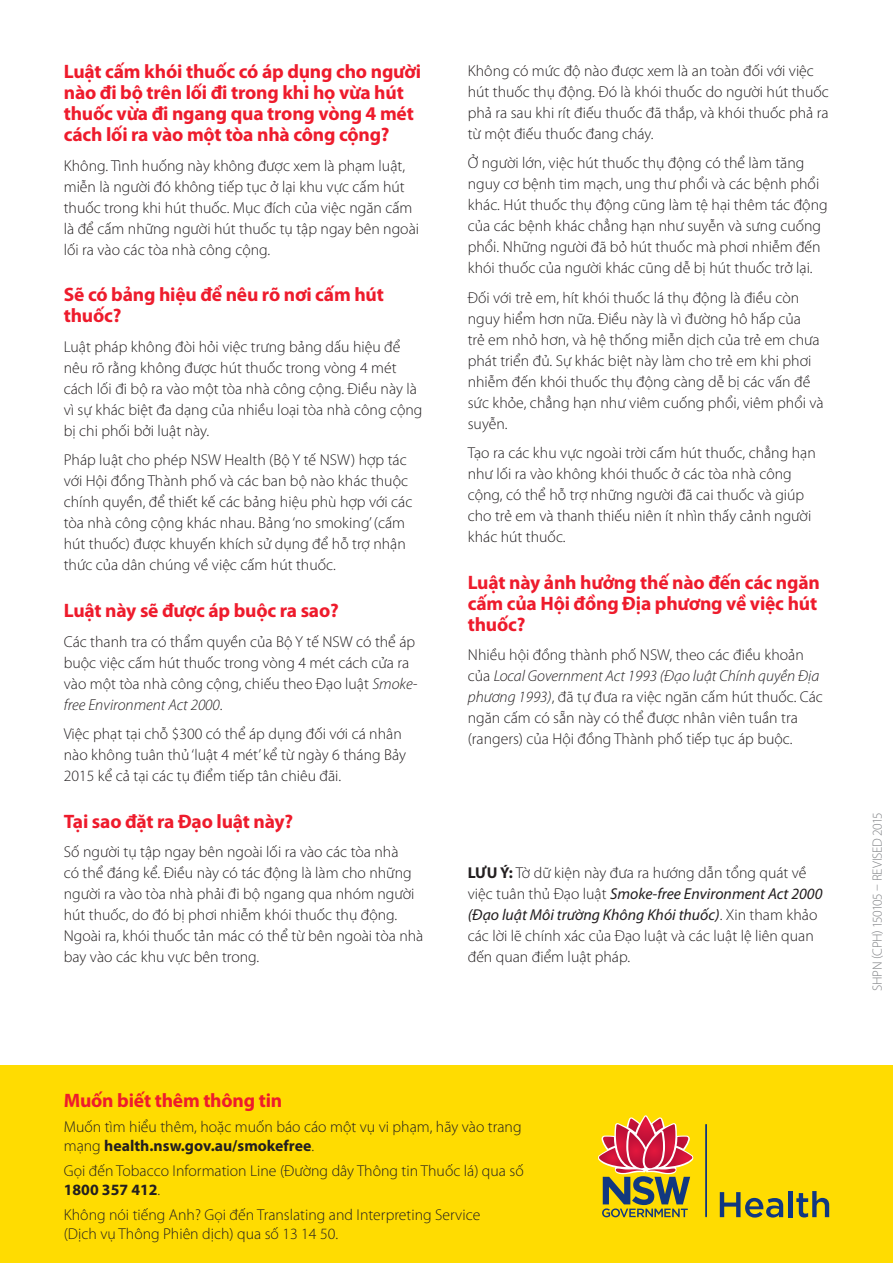
<style>
.page{position:relative;width:893px;height:1263px;background:#fff}
.page>*{position:absolute;margin:0;border:0;box-sizing:border-box;transform-origin:0 0}
.t1{font:700 19.5px/21px "Myriad Pro";letter-spacing:-.01em;color:#ee1b2c}
.t2{font:300 15.75px/21px "Myriad Pro";color:#231f20}
.t3{font:300 13.5px "Myriad Pro";letter-spacing:-.025em;color:#808285}
.s1{font-style:italic}
.s2{font-weight:700}
.s3{font-weight:400;font-style:italic}
</style>
<div class="page">
<div style="left:0;top:1065px;width:893px;height:198px;background:#ffdc01"></div>
<hr style="left:705px;top:1124px;width:2px;height:93px;background:#113880">
<svg style="left:720px;top:1192px;width:63px;height:25px"></svg>
<div style="left:788px;top:1191px;width:5px;height:26px;background:#113880"></div>
<svg style="left:796px;top:1191px;width:33px;height:26px"></svg>
<svg style="left:598px;top:1115px;width:95px;height:102px"></svg>
<p class="t1" style="left:64px;top:61px;width:359px">Luật cấm khói thuốc có áp dụng cho người nào đi bộ trên lối đi trong khi họ vừa hút thuốc vừa đi ngang qua trong vòng 4 mét cách lối ra vào một tòa nhà công cộng?</p>
<p class="t2" style="left:64px;top:155px;width:357px">Không. Tình huống này không được xem là phạm luật, miễn là người đó không tiếp tục ở lại khu vực cấm hút thuốc trong khi hút thuốc. Mục đích của việc ngăn cấm là để cấm những người hút thuốc tụ tập ngay bên ngoài lối ra vào các tòa nhà công cộng.</p>
<p class="t1" style="left:64px;top:284px;width:322px">Sẽ có bảng hiệu để nêu rõ nơi cấm hút thuốc?</p>
<p class="t2" style="left:64px;top:336px;width:360px">Luật pháp không đòi hỏi việc trưng bảng dấu hiệu để nêu rõ rằng không được hút thuốc trong vòng 4 mét cách lối đi bộ ra vào một tòa nhà công cộng. Điều này là vì sự khác biệt đa dạng của nhiều loại tòa nhà công cộng bị chi phối bởi luật này.</p>
<p class="t2" style="left:64px;top:450px;width:350px">Pháp luật cho phép NSW Health (Bộ Y tế NSW) hợp tác với Hội đồng Thành phố và các ban bộ nào khác thuộc chính quyền, để thiết kế các bảng hiệu phù hợp với các tòa nhà công cộng khác nhau. Bảng ‘no smoking’ (cấm hút thuốc) được khuyến khích sử dụng để hỗ trợ nhận thức của dân chúng về việc cấm hút thuốc.</p>
<p class="t1" style="left:64px;top:599px;width:276px">Luật này sẽ được áp buộc ra sao?</p>
<p class="t2" style="left:64px;top:631px;width:355px">Các thanh tra có thẩm quyền của Bộ Y tế NSW có thể áp buộc việc cấm hút thuốc trong vòng 4 mét cách cửa ra vào một tòa nhà công cộng, chiếu theo Đạo luật <span class="s1">Smoke&shy;free Environment Act 2000</span>.</p>
<p class="t2" style="left:64px;top:723px;width:344px">Việc phạt tại chỗ $300 có thể áp dụng đối với cá nhân nào không tuân thủ ‘luật 4 mét’ kể từ ngày 6 tháng Bảy<br>2015 kể cả tại các tụ điểm tiếp tân chiêu đãi.</p>
<p class="t1" style="left:64px;top:810px;width:231px">Tại sao đặt ra Đạo luật này?</p>
<p class="t2" style="left:64px;top:841px;width:361px">Số người tụ tập ngay bên ngoài lối ra vào các tòa nhà<br>có thể đáng kể. Điều này có tác động là làm cho những người ra vào tòa nhà phải đi bộ ngang qua nhóm người hút thuốc, do đó bị phơi nhiễm khói thuốc thụ động.<br>Ngoài ra, khói thuốc tản mác có thể từ bên ngoài tòa nhà bay vào các khu vực bên trong.</p>
<p class="t2" style="left:468px;top:60px;width:362px">Không có mức độ nào được xem là an toàn đối với việc hút thuốc thụ động. Đó là khói thuốc do người hút thuốc phả ra sau khi rít điếu thuốc đã thắp, và khói thuốc phả ra từ một điếu thuốc đang cháy.</p>
<p class="t2" style="left:468px;top:152px;width:361px">Ở người lớn, việc hút thuốc thụ động có thể làm tăng nguy cơ bệnh tim mạch, ung thư phổi và các bệnh phổi khác. Hút thuốc thụ động cũng làm tệ hại thêm tác động của các bệnh khác chẳng hạn như suyễn và sưng cuống phổi. Những người đã bỏ hút thuốc mà phơi nhiễm đến khói thuốc của người khác cũng dễ bị hút thuốc trở lại.</p>
<p class="t2" style="left:468px;top:287px;width:358px">Đối với trẻ em, hít khói thuốc lá thụ động là điều còn nguy hiểm hơn nữa. Điều này là vì đường hô hấp của<br>trẻ em nhỏ hơn, và hệ thống miễn dịch của trẻ em chưa phát triển đủ. Sự khác biệt này làm cho trẻ em khi phơi nhiễm đến khói thuốc thụ động càng dễ bị các vấn đề sức khỏe, chẳng hạn như viêm cuống phổi, viêm phổi và suyễn.</p>
<p class="t2" style="left:468px;top:442px;width:350px">Tạo ra các khu vực ngoài trời cấm hút thuốc, chẳng hạn như lối ra vào không khói thuốc ở các tòa nhà công cộng, có thể hỗ trợ những người đã cai thuốc và giúp cho trẻ em và thanh thiếu niên ít nhìn thấy cảnh người khác hút thuốc.</p>
<p class="t1" style="left:468px;top:571px;width:354px">Luật này ảnh hưởng thế nào đến các ngăn cấm của Hội đồng Địa phương về việc hút thuốc?</p>
<p class="t2" style="left:468px;top:644px;width:357px">Nhiều hội đồng thành phố NSW, theo các điều khoản của <span class="s1">Local Government Act 1993 (Đạo luật Chính quyền Địa phương 1993)</span>, đã tự đưa ra việc ngăn cấm hút thuốc. Các ngăn cấm có sẵn này có thể được nhân viên tuần tra (rangers) của Hội đồng Thành phố tiếp tục áp buộc.</p>
<p class="t2" style="left:468px;top:862px;width:356px"><span class="s2">LƯU Ý:</span> Tờ dữ kiện này đưa ra hướng dẫn tổng quát về việc tuân thủ Đạo luật <span class="s3">Smoke-free Environment Act 2000 (Đạo luật Môi trường Không Khói thuốc)</span>. Xin tham khảo các lời lẽ chính xác của Đạo luật và các luật lệ liên quan đến quan điểm luật pháp.</p>
<p class="t1" style="left:64px;top:1089px;width:220px">Muốn biết thêm thông tin</p>
<p class="t2" style="left:64px;top:1117px;width:459px;line-height:18.8px">Muốn tìm hiểu thêm, hoặc muốn báo cáo một vụ vi phạm, hãy vào trang mạng <span class="s2">health.nsw.gov.au/smokefree</span>.</p>
<p class="t2" style="left:64px;top:1161px;width:461px;line-height:18.8px">Gọi đến Tobacco Information Line (Đường dây Thông tin Thuốc lá) qua số<br><span class="s2">1800 357 412</span>.</p>
<p class="t2" style="left:64px;top:1205px;width:418px;line-height:18.8px">Không nói tiếng Anh? Gọi đến Translating and Interpreting Service (Dịch vụ Thông Phiên dịch) qua số 13 14 50.</p>
<p class="t3" style="left:869px;top:991px;width:180px;rotate:-90deg">SHPN (CPH) 150105 – REVISED 2015</p>
</div>
